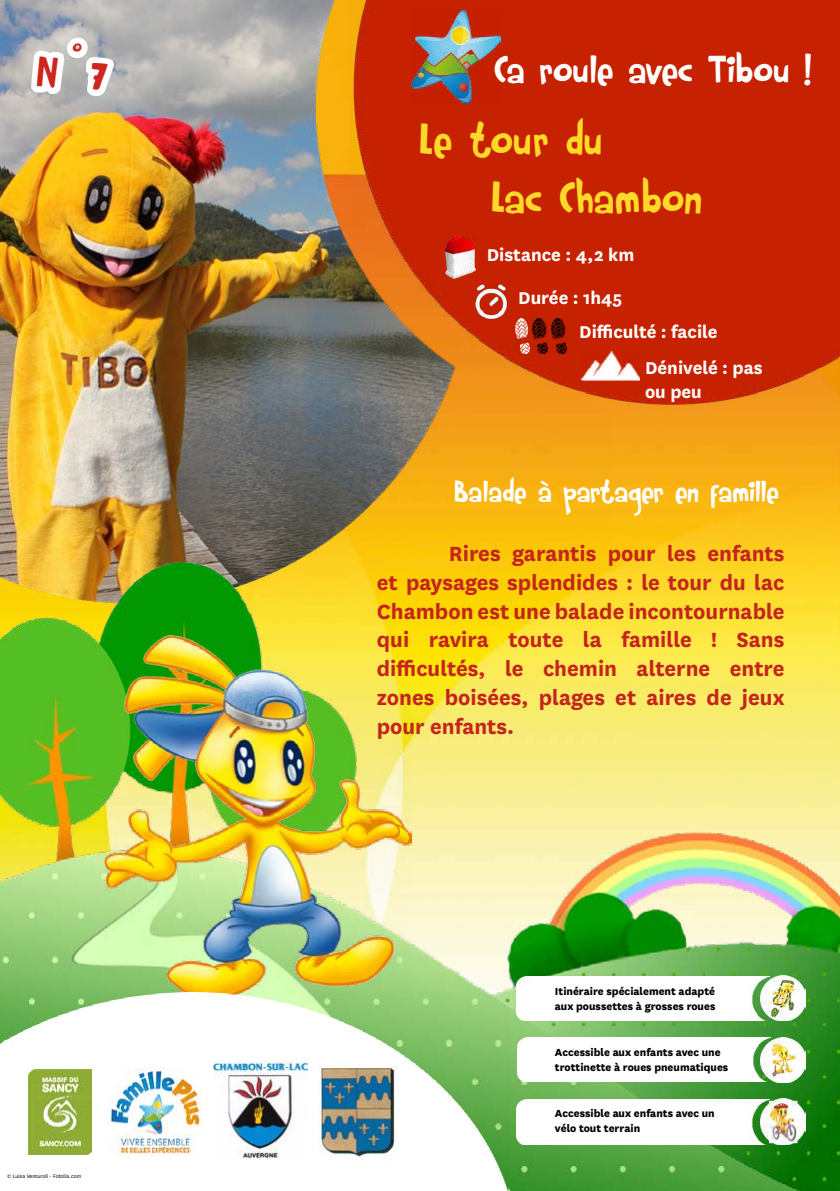
<style>
.page{position:relative;width:840px;height:1191px;background:#fff}
.page>*{position:absolute;margin:0;border:0;box-sizing:border-box;transform-origin:0 0}
.t1{font:48px/57.6px "DK Rumpelstiltskin";letter-spacing:-.04em;color:#ffd928}
.t2{font:48px "DK Rumpelstiltskin";color:#ce251d}
.t3{font:42px "DK Rumpelstiltskin";letter-spacing:-.045em;color:#fff}
.t4{font:32px "DK Rumpelstiltskin";letter-spacing:-.05em;color:#fff}
.t5{font:700 24px/28.8px "National";color:#c5241c;text-align:justify}
.t6{font:700 20px/42.4px "National";color:#fff}
.t7{font:20px "DK Rumpelstiltskin";color:#ce251d}
.t8{font:800 12px/14.4px "National";color:#000}
.t9{font:6px "National";color:#000}
</style>
<div class="page">
<img style="left:610px;top:469px;width:229px;height:94px">
<img style="left:0;top:0;width:610px;height:563px">
<img style="left:0;top:563px;width:839px;height:628px">
<img style="left:348px;top:0;width:491px;height:469px">
<img style="left:104px;top:636px;width:307px;height:356px">
<img style="left:0;top:992px;width:509px;height:199px">
<img style="left:28px;top:1069px;width:63px;height:85px">
<img style="left:108px;top:1068px;width:94px;height:86px">
<img style="left:214px;top:1061px;width:93px;height:96px">
<img style="left:445px;top:237px;width:30px;height:42px">
<img style="left:475px;top:284px;width:31px;height:34px">
<img style="left:514px;top:318px;width:15px;height:35px">
<img style="left:532px;top:318px;width:15px;height:35px">
<img style="left:551px;top:318px;width:15px;height:35px">
<img style="left:581px;top:351px;width:58px;height:29px">
<img style="left:411px;top:10px;width:89px;height:94px">
<img style="left:760px;top:975px;width:45px;height:45px">
<img style="left:769px;top:1037px;width:36px;height:45px">
<img style="left:769px;top:1099px;width:36px;height:45px">
<img style="left:516px;top:976px;width:253px;height:44px">
<img style="left:516px;top:1037px;width:253px;height:45px">
<img style="left:516px;top:1099px;width:253px;height:45px">
<img style="left:25px;top:0;width:95px;height:280px">
<img style="left:318px;top:1066px;width:82px;height:94px">
<p class="t7" style="left:72px;top:34px;width:12px">o</p>
<h1 class="t2" style="left:35px;top:42px;width:76px">N 7</h1>
<h2 class="t3" style="left:493px;top:42px;width:321px">Ca roule avec Tibou !</h2>
<h1 class="t1" style="left:490px;top:109px;width:214px;text-indent:-72px">Le tour du<br>Lac Chambon</h1>
<p class="t6" style="left:518px;top:232px;width:118px;text-indent:-31px">Distance : 4,2 km<br>Durée : 1h45</p>
<p class="t6" style="left:579px;top:309px;width:140px">Difficulté : facile</p>
<p class="t6" style="left:644px;top:354px;width:119px;line-height:24px">Dénivelé : pas ou peu</p>
<h3 class="t4" style="left:453px;top:471px;width:327px">Balade à partager en famille</h3>
<p class="t5" style="left:376px;top:537px;width:409px;text-indent:72px">Rires garantis pour les enfants et paysages splendides : le tour du lac Chambon est une balade incontournable qui ravira toute la famille ! Sans difficultés, le chemin alterne entre zones boisées, plages et aires de jeux pour enfants.</p>
<p class="t9" style="left:7px;top:1172px;width:75px">© Luisa Venturoli - Fotolia.com</p>
<p class="t8" style="left:554px;top:983px;width:162px">Itinéraire spécialement adapté aux poussettes à grosses roues</p>
<p class="t8" style="left:554px;top:1044px;width:175px">Accessible aux enfants avec une trottinette à roues pneumatiques</p>
<p class="t8" style="left:554px;top:1105px;width:161px">Accessible aux enfants avec un vélo tout terrain</p>
</div>
